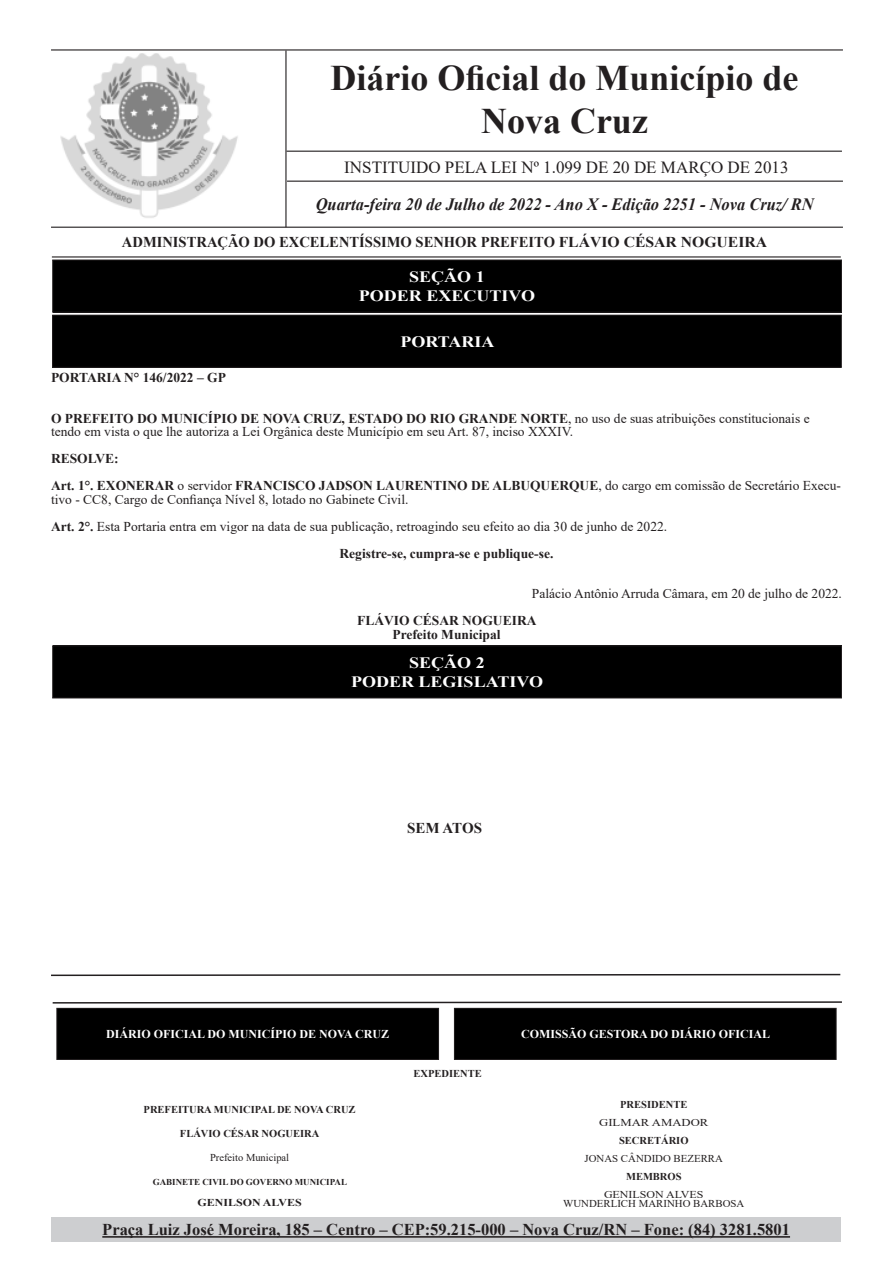
<style>
.page{position:relative;width:893px;height:1263px;background:#fff}
.page>*{position:absolute;margin:0;border:0;box-sizing:border-box;transform-origin:0 0}
.t1{font:700 36px/43.2px "Times New Roman";color:#231f20;text-align:center}
.t2{font:italic 700 17.25px "Times New Roman";color:#231f20;scale:.95 1}
.t3{font:16.95px "Times New Roman";color:#231f20}
.t4{font:700 16.5px "Times New Roman";color:#231f20}
.t5{font:700 15.75px "Times New Roman";color:#fff;scale:1.14 1}
.t6{font:700 15px "Times New Roman";color:#231f20}
.t7{font:13.5px/13.5px "Times New Roman";color:#231f20}
.t8{font:700 13.5px/13.5px "Times New Roman";color:#231f20;text-align:center}
.t9{font:700 12px "Times New Roman";color:#fff}
.t10{font:700 10.5px "Times New Roman";color:#231f20}
.t11{font:10.5px "Times New Roman";color:#231f20}
.t12{font:10.5px "Times New Roman";color:#231f20;scale:1.14 1}
.t13{font:700 10.5px "Times New Roman";color:#231f20;scale:1.14 1}
.t14{font:10.5px "Times New Roman";color:#231f20;scale:1.21 1}
.t15{font:700 9px "Times New Roman";color:#231f20}
.s1{font-weight:700}
</style>
<div class="page">
<img style="left:54px;top:53px;width:231px;height:174px">
<hr style="left:51px;top:49px;width:792px;height:2px;background:#231f20">
<hr style="left:51px;top:227px;width:792px;height:1px;background:#231f20">
<hr style="left:52px;top:256px;width:789px;height:1px;background:#231f20">
<hr style="left:285px;top:51px;width:2px;height:176px;background:#231f20">
<hr style="left:287px;top:151px;width:555px;height:1px;background:#231f20">
<hr style="left:287px;top:181px;width:556px;height:1px;background:#231f20">
<div style="left:51px;top:1217px;width:790px;height:25px;background:#cdced0"></div>
<hr style="left:102px;top:1236px;width:688px;height:2px;background:#231f20">
<div style="left:53px;top:260px;width:788px;height:52px;background:#000"></div>
<div style="left:52px;top:259px;width:790px;height:54px;border:1px solid #231f20"></div>
<div style="left:53px;top:646px;width:788px;height:52px;background:#000"></div>
<div style="left:52px;top:645px;width:790px;height:53px;border:1px solid #231f20"></div>
<svg style="left:52px;top:1001px;width:790px;height:3px"></svg>
<div style="left:454px;top:1008px;width:382px;height:51px;background:#000"></div>
<div style="left:454px;top:1008px;width:383px;height:52px;border:1px solid #231f20"></div>
<div style="left:57px;top:1008px;width:382px;height:51px;background:#000"></div>
<div style="left:56px;top:1008px;width:383px;height:52px;border:1px solid #231f20"></div>
<svg style="left:51px;top:973px;width:790px;height:4px"></svg>
<div style="left:53px;top:315px;width:788px;height:52px;background:#000"></div>
<div style="left:52px;top:315px;width:790px;height:53px;border:1px solid #231f20"></div>
<p class="t1" style="left:330px;top:55px;width:470px">Diário Oficial do Município de<br>Nova Cruz</p>
<p class="t3" style="left:344px;top:155px;width:446px">INSTITUIDO PELA LEI Nº 1.099 DE 20 DE MARÇO DE 2013</p>
<p class="t2" style="left:316px;top:192px;width:526px">Quarta-feira 20 de Julho de 2022 - Ano X - Edição 2251 - Nova Cruz/ RN</p>
<p class="t6" style="left:122px;top:231px;width:647px">ADMINISTRAÇÃO DO EXCELENTÍSSIMO SENHOR PREFEITO FLÁVIO CÉSAR NOGUEIRA</p>
<p class="t5" style="left:409px;top:265px;width:68px">SEÇÃO 1</p>
<p class="t5" style="left:359px;top:284px;width:156px">PODER EXECUTIVO</p>
<p class="t5" style="left:400px;top:330px;width:84px">PORTARIA</p>
<p class="t8" style="left:51px;top:371px;width:176px">PORTARIA N° 146/2022 – GP</p>
<p class="t7" style="left:51px;top:411px;width:760px"><span class="s1">O PREFEITO DO MUNICÍPIO DE NOVA CRUZ, ESTADO DO RIO GRANDE NORTE</span>, no uso de suas atribuições constitucionais e tendo em vista o que lhe autoriza a Lei Orgânica deste Município em seu Art. 87, inciso XXXIV.</p>
<p class="t8" style="left:51px;top:452px;width:69px">RESOLVE:</p>
<p class="t7" style="left:51px;top:479px;width:791px"><span class="s1">Art. 1°. EXONERAR</span> o servidor <span class="s1">FRANCISCO JADSON LAURENTINO DE ALBUQUERQUE</span>, do cargo em comissão de Secretário Execu&shy;tivo - CC8, Cargo de Confiança Nível 8, lotado no Gabinete Civil.</p>
<p class="t7" style="left:51px;top:519px;width:618px"><span class="s1">Art. 2°.</span> Esta Portaria entra em vigor na data de sua publicação, retroagindo seu efeito ao dia 30 de junho de 2022.</p>
<p class="t8" style="left:340px;top:546px;width:215px">Registre-se, cumpra-se e publique-se.</p>
<p class="t7" style="left:532px;top:587px;width:312px">Palácio Antônio Arruda Câmara, em 20 de julho de 2022.</p>
<p class="t8" style="left:357px;top:614px;width:181px">FLÁVIO CÉSAR NOGUEIRA<br>Prefeito Municipal</p>
<p class="t5" style="left:409px;top:651px;width:68px">SEÇÃO 2</p>
<p class="t5" style="left:351px;top:670px;width:170px">PODER LEGISLATIVO</p>
<p class="t6" style="left:407px;top:817px;width:76px">SEM ATOS</p>
<p class="t9" style="left:106px;top:1025px;width:285px">DIÁRIO OFICIAL DO MUNICÍPIO DE NOVA CRUZ</p>
<p class="t9" style="left:521px;top:1025px;width:251px">COMISSÃO GESTORA DO DIÁRIO OFICIAL</p>
<p class="t10" style="left:414px;top:1066px;width:70px">EXPEDIENTE</p>
<p class="t10" style="left:620px;top:1096px;width:69px">PRESIDENTE</p>
<p class="t14" style="left:599px;top:1115px;width:92px">GILMAR AMADOR</p>
<p class="t10" style="left:619px;top:1132px;width:71px">SECRETÁRIO</p>
<p class="t11" style="left:584px;top:1151px;width:140px">JONAS CÂNDIDO BEZERRA</p>
<p class="t10" style="left:626px;top:1168px;width:57px">MEMBROS</p>
<p class="t12" style="left:604px;top:1187px;width:89px">GENILSON ALVES</p>
<p class="t11" style="left:563px;top:1196px;width:183px">WUNDERLICH MARINHO BARBOSA</p>
<p class="t10" style="left:144px;top:1102px;width:213px">PREFEITURA MUNICIPAL DE NOVA CRUZ</p>
<p class="t10" style="left:180px;top:1126px;width:141px">FLÁVIO CÉSAR NOGUEIRA</p>
<p class="t11" style="left:210px;top:1150px;width:81px">Prefeito Municipal</p>
<p class="t15" style="left:153px;top:1175px;width:196px">GABINETE CIVIL DO GOVERNO MUNICIPAL</p>
<p class="t13" style="left:197px;top:1195px;width:93px">GENILSON ALVES</p>
<p class="t4" style="left:102px;top:1218px;width:689px">Praça Luiz José Moreira, 185 – Centro – CEP:59.215-000 – Nova Cruz/RN – Fone: (84) 3281.5801</p>
</div>
